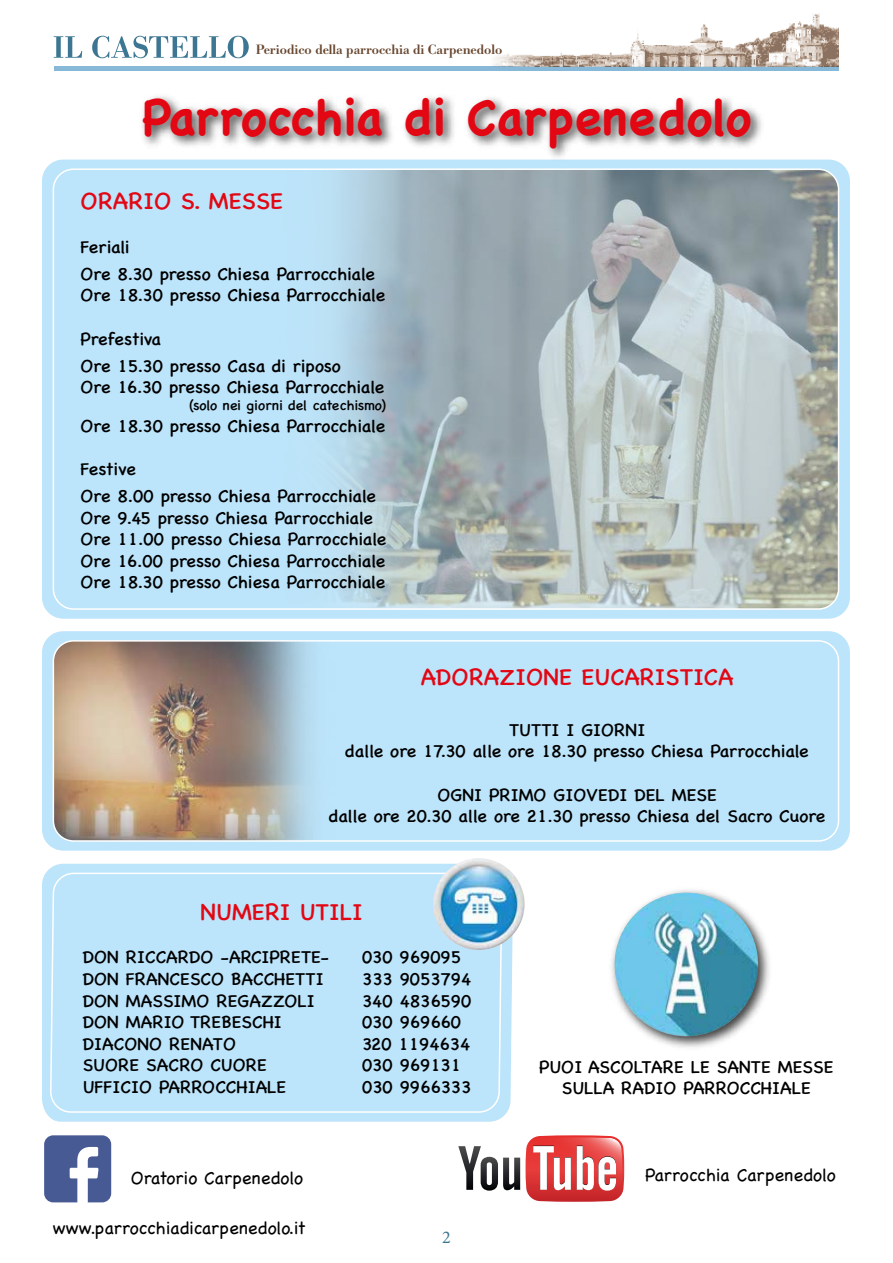
<style>
.page{position:relative;width:893px;height:1263px;background:#fff}
.page>*{position:absolute;margin:0;border:0;box-sizing:border-box;transform-origin:0 0}
.t1{font:700 49.5px "Chalkboard";color:#e30613}
.t2{font:24px "Chalkboard SE";color:#e30613}
.t3{font:18px/21.6px "Chalkboard SE";color:#000}
.t4{font:18px "Chalkboard";color:#000}
.t5{font:18px "Minion Pro";color:#3c7692}
.t6{font:14.25px "Chalkboard SE";color:#000}
.t7{font:500 14.1px "Bodoni URW";color:#684730}
</style>
<div class="page">
<div style="left:54px;top:66px;width:785px;height:5px;background:#88b8d7"></div>
<img style="left:494px;top:13px;width:345px;height:54px">
<svg style="left:54px;top:36px;width:195px;height:22px"></svg>
<svg style="left:42px;top:864px;width:471px;height:258px;background:#c0e5fa"></svg>
<div style="left:49px;top:872px;width:454px;height:241px;background:#bce4fa"></div>
<div style="left:42px;top:631px;width:808px;height:220px;background:#bce4fa;border-radius:21px"></div>
<div style="left:42px;top:160px;width:808px;height:459px;background:#bce4fa;border-radius:21px"></div>
<img style="left:42px;top:96px;width:808px;height:105px">
<svg style="left:44px;top:1135px;width:67px;height:67px"></svg>
<svg style="left:458px;top:1135px;width:166px;height:67px"></svg>
<img style="left:234px;top:169px;width:604px;height:439px">
<div style="left:53px;top:168px;width:786px;height:442px;border:2px solid #fff;border-radius:20px"></div>
<img style="left:433px;top:858px;width:92px;height:92px;border-radius:46px">
<img style="left:53px;top:641px;width:259px;height:198px">
<div style="left:53px;top:640px;width:786px;height:202px;border:2px solid #fff;border-radius:20px"></div>
<img style="left:611px;top:890px;width:159px;height:158px">
<img style="left:615px;top:893px;width:143px;height:143px;border-radius:72px">
<p class="t7" style="left:256px;top:41px;width:248px">Periodico della parrocchia di Carpenedolo</p>
<h1 class="t1" style="left:-1px;top:83px;width:485px">cchia di Carpenedolo</h1>
<h1 class="t1" style="left:142px;top:88px;width:610px">Parrocchia di Carpenedolo</h1>
<h2 class="t2" style="left:81px;top:180px;width:204px">ORARIO S. MESSE</h2>
<p class="t3" style="left:81px;top:232px;width:296px;line-height:27px">Feriali<br>Ore 8.30 presso Chiesa Parrocchiale</p>
<p class="t3" style="left:81px;top:283px;width:306px">Ore 18.30 presso Chiesa Parrocchiale</p>
<p class="t3" style="left:81px;top:324px;width:261px;line-height:27px">Prefestiva<br>Ore 15.30 presso Casa di riposo</p>
<p class="t3" style="left:81px;top:375px;width:305px">Ore 16.30 presso Chiesa Parrocchiale</p>
<p class="t6" style="left:189px;top:393px;width:198px">(solo nei giorni del catechismo)</p>
<p class="t3" style="left:81px;top:414px;width:306px">Ore 18.30 presso Chiesa Parrocchiale</p>
<p class="t3" style="left:81px;top:454px;width:297px;line-height:27px">Festive<br>Ore 8.00 presso Chiesa Parrocchiale</p>
<p class="t3" style="left:81px;top:506px;width:307px">Ore 9.45 presso Chiesa Parrocchiale Ore 11.00 presso Chiesa Parrocchiale Ore 16.00 presso Chiesa Parrocchiale Ore 18.30 presso Chiesa Parrocchiale</p>
<h2 class="t2" style="left:421px;top:656px;width:314px">ADORAZIONE EUCARISTICA</h2>
<p class="t3" style="left:346px;top:718px;width:465px;text-align:center">TUTTI I GIORNI<br>dalle ore 17.30 alle ore 18.30 presso Chiesa Parrocchiale</p>
<p class="t3" style="left:329px;top:783px;width:498px;text-align:center">OGNI PRIMO GIOVEDI DEL MESE<br>dalle ore 20.30 alle ore 21.30 presso Chiesa del Sacro Cuore</p>
<h2 class="t2" style="left:200px;top:891px;width:164px">NUMERI UTILI</h2>
<p class="t3" style="left:83px;top:945px;width:248px">DON RICCARDO -ARCIPRETE-</p>
<p class="t3" style="left:362px;top:945px;width:101px">030 969095</p>
<p class="t3" style="left:83px;top:967px;width:243px">DON FRANCESCO BACCHETTI</p>
<p class="t3" style="left:362px;top:967px;width:111px">333 9053794</p>
<p class="t3" style="left:83px;top:988px;width:234px">DON MASSIMO REGAZZOLI</p>
<p class="t3" style="left:362px;top:988px;width:111px">340 4836590</p>
<p class="t3" style="left:83px;top:1010px;width:201px">DON MARIO TREBESCHI</p>
<p class="t3" style="left:362px;top:1010px;width:101px">030 969660</p>
<p class="t3" style="left:83px;top:1032px;width:155px">DIACONO RENATO</p>
<p class="t3" style="left:362px;top:1032px;width:110px">320 1194634</p>
<p class="t3" style="left:83px;top:1053px;width:186px">SUORE SACRO CUORE</p>
<p class="t3" style="left:362px;top:1053px;width:101px">030 969131</p>
<p class="t3" style="left:83px;top:1075px;width:205px">UFFICIO PARROCCHIALE</p>
<p class="t3" style="left:362px;top:1075px;width:111px">030 9966333</p>
<p class="t3" style="left:95px;top:941px;width:111px">030 969095<br>333 9053794<br>340 4836590<br>030 969660<br>320 1194634<br>030 969131<br>030 9966333</p>
<p class="t3" style="left:539px;top:1054px;width:296px;text-align:center">PUOI ASCOLTARE LE SANTE MESSE<br>SULLA RADIO PARROCCHIALE</p>
<p class="t4" style="left:131px;top:1167px;width:173px">Oratorio Carpenedolo</p>
<p class="t4" style="left:645px;top:1164px;width:192px">Parrocchia Carpenedolo</p>
<p class="t4" style="left:53px;top:1217px;width:254px">www.parrocchiadicarpenedolo.it</p>
<p class="t5" style="left:442px;top:1225px;width:10px">2</p>
</div>
